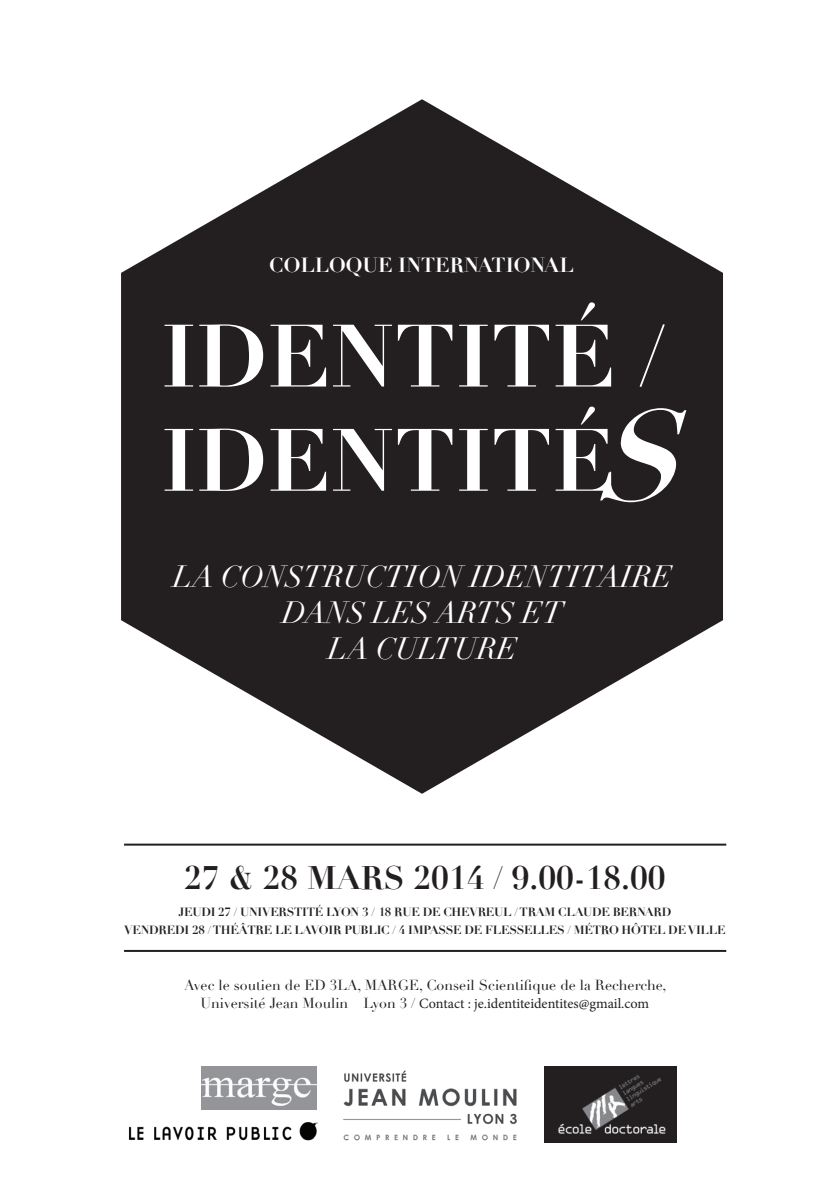
<style>
.page{position:relative;width:840px;height:1191px;background:#fff}
.page>*{position:absolute;margin:0;border:0;box-sizing:border-box;transform-origin:0 0}
.t1{font:italic 700 126.8px "Didot";color:#fff}
.t2{font:700 86.8px/104.2px "Didot";color:#fff}
.t3{font:700 31.8px "Didot";color:#231f20}
.t4{font:italic 30.2px/36.2px "Didot";color:#fff;text-align:center}
.t5{font:700 20px "Didot";color:#fff}
.t6{font:14.2px "Minion Pro";color:#231f20}
.t7{font:14.2px "Didot";color:#231f20}
.t8{font:700 11.8px/18px "Didot";letter-spacing:-.02em;color:#231f20;text-align:center}
.s1{font-family:"Didot"}
.s2{font-family:"Didot";font-weight:700}
</style>
<div class="page">
<svg style="left:121px;top:99px;width:601px;height:695px;fill:#231f20"></svg>
<img style="left:202px;top:1066px;width:114px;height:43px">
<img style="left:544px;top:1066px;width:132px;height:77px">
<img style="left:343px;top:1070px;width:174px;height:71px">
<hr style="left:124px;top:843px;width:601px;height:2px;background:#231f20">
<hr style="left:124px;top:950px;width:601px;height:2px;background:#231f20">
<img style="left:128px;top:1122px;width:189px;height:18px">
<h3 class="t5" style="left:269px;top:253px;width:306px">COLLOQUE INTERNATIONAL</h3>
<h2 class="t2" style="left:161px;top:305px;width:505px">IDENTITÉ /<br>IDENTITÉ</h2>
<h1 class="t1" style="left:592px;top:377px;width:133px">S</h1>
<h3 class="t4" style="left:173px;top:558px;width:500px">LA CONSTRUCTION IDENTITAIRE<br>DANS LES ARTS ET<br>LA CULTURE</h3>
<h3 class="t3" style="left:184px;top:858px;width:483px">27 &amp; 28 MARS 2014 / 9.00-18.00</h3>
<p class="t8" style="left:124px;top:902px;width:602px">JEUDI 27 / UNIVERSTITÉ LYON 3 / 18 RUE DE CHEVREUL / TRAM CLAUDE BERNARD<br>VENDREDI 28 / THÉÂTRE LE LAVOIR PUBLIC / 4 IMPASSE DE FLESSELLES / MÉTRO HÔTEL DE VILLE</p>
<p class="t7" style="left:184px;top:977px;width:483px">Avec le soutien de ED 3LA, MARGE, Conseil Scientifique de la Recherche,</p>
<p class="t6" style="left:200px;top:993px;width:450px"><span class="s1">Université Jean Moulin – Lyon 3</span> <span class="s2">/</span> Contact : je.identiteidentites@gmail.com</p>
</div>
